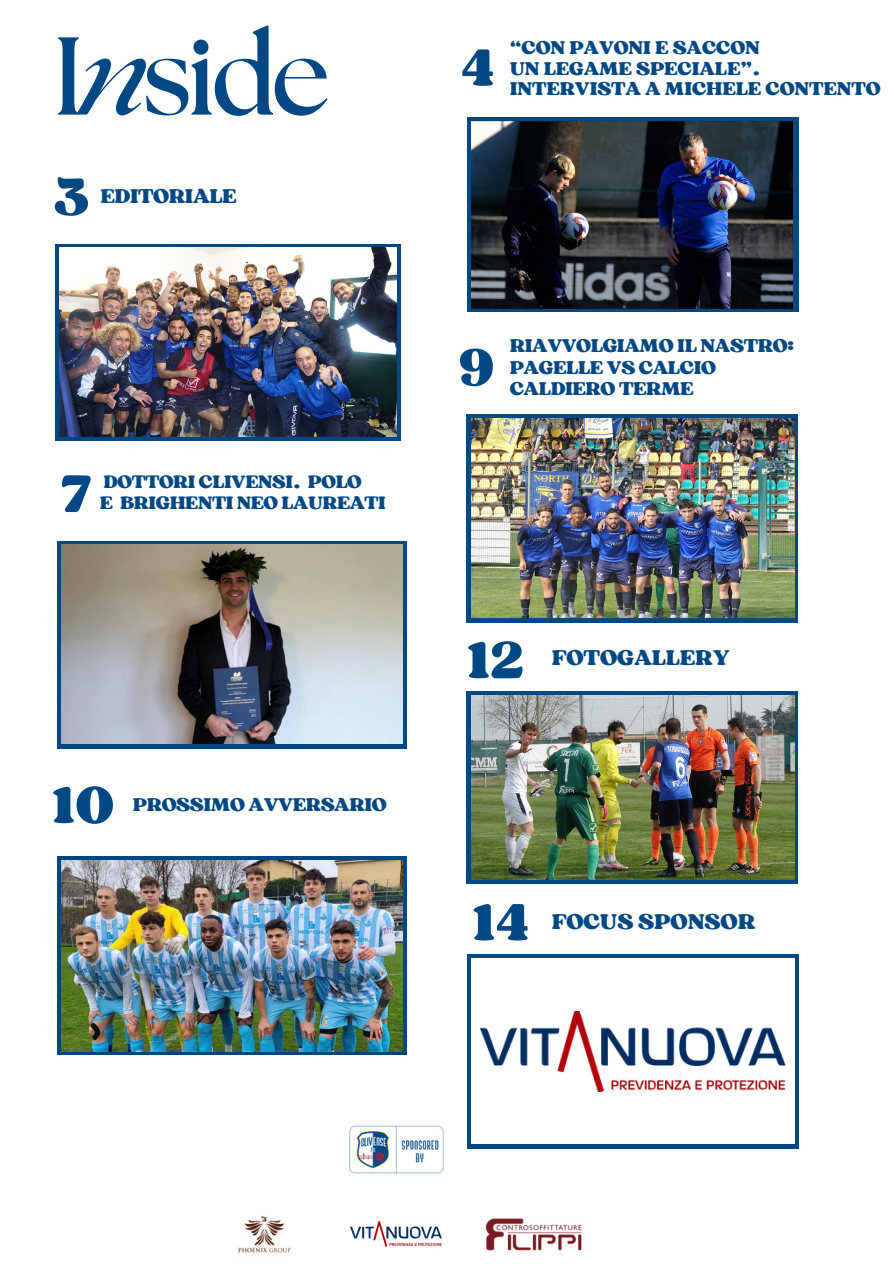
<style>
.page{position:relative;width:894px;height:1264px;background:#fff}
.page>*{position:absolute;margin:0;border:0;box-sizing:border-box;transform-origin:0 0}
.t1{font:700 110.25px "The Seasons";color:#004884}
.t2{font:54.9px "Sergio Trendy";color:#004884}
.t3{font:22.5px "Sergio Trendy";letter-spacing:-.005em;color:#004884}
.t4{font:21px "Sergio Trendy";letter-spacing:-.02em;color:#004884}
.t5{font:19.5px/21.3px "Sergio Trendy";letter-spacing:-.02em;color:#004884}
.t6{font:19.05px "Sergio Trendy";letter-spacing:-.02em;color:#004884}
.s1{font-style:italic}
</style>
<div class="page">
<img style="left:238px;top:1125px;width:360px;height:128px">
<svg style="left:55px;top:244px;width:346px;height:197px;fill:#004884"></svg>
<img style="left:59px;top:247px;width:337px;height:189px">
<svg style="left:467px;top:118px;width:331px;height:194px;fill:#004884"></svg>
<img style="left:471px;top:122px;width:321px;height:186px">
<svg style="left:57px;top:541px;width:350px;height:207px;fill:#004884"></svg>
<div style="left:467px;top:954px;width:331px;height:194px;background:#004884"></div>
<div style="left:57px;top:856px;width:349px;height:198px;background:linear-gradient(to right,#004884,#004884)"></div>
<img style="left:61px;top:860px;width:341px;height:191px">
<img style="left:61px;top:544px;width:341px;height:199px">
<div style="left:467px;top:414px;width:330px;height:208px;background:linear-gradient(to right,#004884,#004884)"></div>
<img style="left:471px;top:418px;width:323px;height:199px">
<div style="left:471px;top:958px;width:323px;height:186px;background:#fff"></div>
<img style="left:480px;top:1011px;width:304px;height:80px">
<div style="left:328px;top:1213px;width:136px;height:50px;background:#fff"></div>
<img style="left:350px;top:1221px;width:92px;height:25px">
<svg style="left:467px;top:691px;width:330px;height:193px;fill:#004884"></svg>
<img style="left:471px;top:695px;width:323px;height:184px">
<p class="t1" style="left:53px;top:26px;width:279px">I<span class="s1">n</span>side</p>
<p class="t2" style="left:53px;top:162px;width:37px">3</p>
<p class="t4" style="left:101px;top:182px;width:137px">EDITORIALE</p>
<p class="t2" style="left:61px;top:459px;width:30px">7</p>
<p class="t6" style="left:103px;top:470px;width:260px">DOTTORI CLIVENSI. POLO</p>
<p class="t6" style="left:100px;top:490px;width:287px">E BRIGHENTI NEO LAUREATI</p>
<p class="t2" style="left:54px;top:770px;width:62px">10</p>
<p class="t5" style="left:133px;top:793px;width:255px">PROSSIMO AVVERSARIO</p>
<h2 class="t2" style="left:461px;top:33px;width:35px">4</h2>
<p class="t5" style="left:509px;top:37px;width:372px;line-height:20.2px">“CON PAVONI E SACCON<br>UN LEGAME SPECIALE”.<br>INTERVISTA A MICHELE CONTENTO</p>
<p class="t2" style="left:458px;top:333px;width:37px">9</p>
<p class="t5" style="left:509px;top:335px;width:286px">RIAVVOLGIAMO IL NASTRO:<br>PAGELLE VS CALCIO<br>CALDIERO TERME</p>
<p class="t2" style="left:468px;top:625px;width:57px">12</p>
<p class="t3" style="left:551px;top:643px;width:180px">FOTOGALLERY</p>
<p class="t2" style="left:474px;top:887px;width:56px">14</p>
<h2 class="t3" style="left:551px;top:907px;width:205px">FOCUS SPONSOR</h2>
</div>
